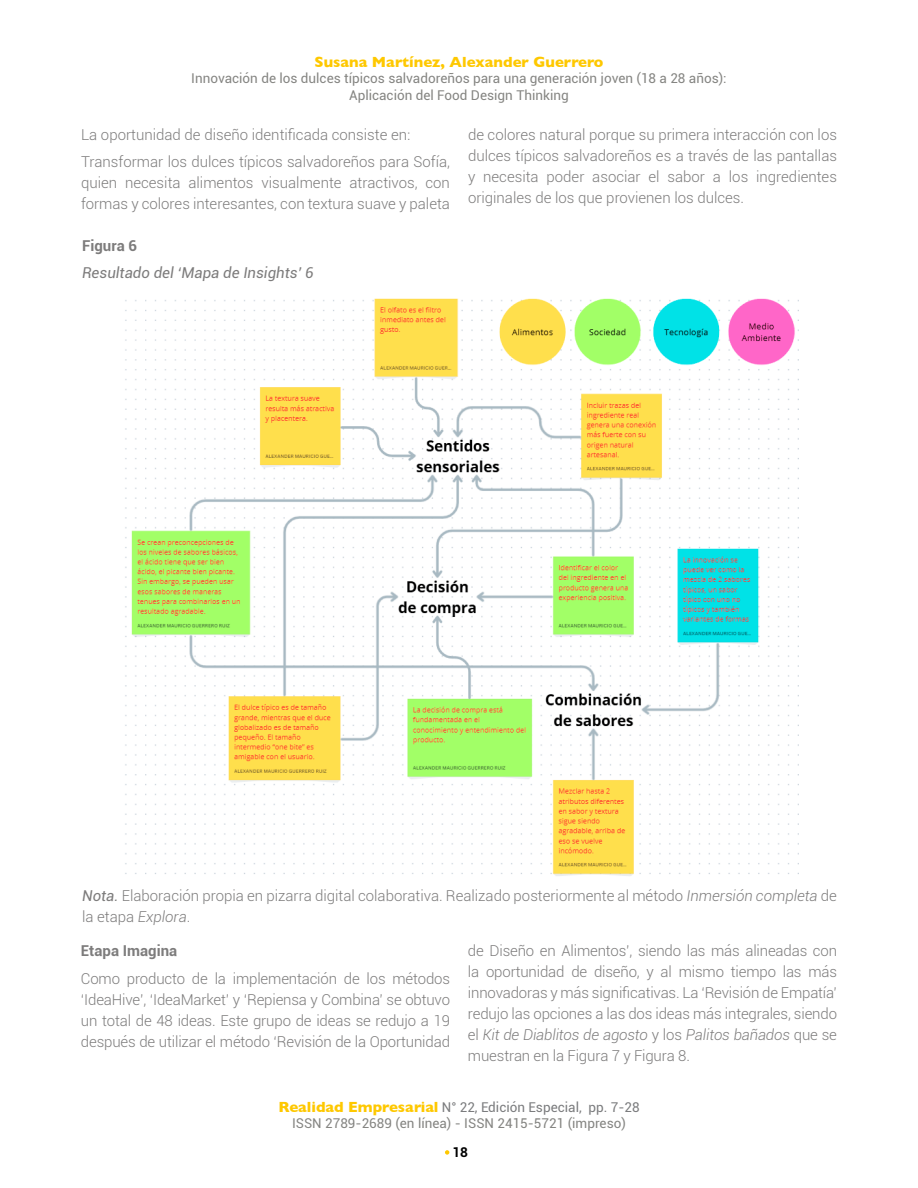
<style>
.page{position:relative;width:918px;height:1188px;background:#fff}
.page>*{position:absolute;margin:0;border:0;box-sizing:border-box;transform-origin:0 0}
.t1{font:300 15px/21px "Roboto";color:#7d7c7c}
.t2{font:700 15px "Gill Sans";color:#fec800}
.t3{font:italic 15px "Roboto";color:#7d7c7c}
.t4{font:700 15px "Roboto";color:#7d7c7c}
.t5{font:13.5px/16.2px "Roboto";color:#858582;text-align:center}
.t6{font:700 13.5px "Roboto";color:#000}
.s1{font-weight:400;font-style:italic}
.s2{font-style:italic}
.s3{font-family:"Gill Sans";font-weight:700;font-size:15px;color:#fec800}
.s4{color:#7b7c7e}
</style>
<div class="page">
<svg style="left:445px;top:1150px;width:4px;height:5px"></svg>
<img style="left:125px;top:298px;width:673px;height:578px">
<p class="t2" style="left:315px;top:50px;width:290px">Susana Martínez, Alexander Guerrero</p>
<p class="t5" style="left:191px;top:70px;width:537px">Innovación de los dulces típicos salvadoreños para una generación joven (18 a 28 años):<br>Aplicación del Food Design Thinking</p>
<p class="t1" style="left:81px;top:120px;width:371px;line-height:27.8px">La oportunidad de diseño identificada consiste en:<br>Transformar los dulces típicos salvadoreños para Sofía,</p>
<p class="t1" style="left:81px;top:172px;width:371px">quien necesita alimentos visualmente atractivos, con formas y colores interesantes, con textura suave y paleta</p>
<p class="t1" style="left:468px;top:123px;width:371px;text-align:justify">de colores natural porque su primera interacción con los dulces típicos salvadoreños es a través de las pantallas y necesita poder asociar el sabor a los ingredientes originales de los que provienen los dulces.</p>
<p class="t4" style="left:82px;top:235px;width:56px">Figura 6</p>
<p class="t3" style="left:82px;top:263px;width:233px">Resultado del ‘Mapa de Insights’ 6</p>
<p class="t1" style="left:82px;top:885px;width:756px"><span class="s1">Nota.</span> Elaboración propia en pizarra digital colaborativa. Realizado posteriormente al método <span class="s2">Inmersión completa</span> de la etapa <span class="s2">Explora</span>.</p>
<p class="t4" style="left:81px;top:941px;width:98px">Etapa Imagina</p>
<p class="t1" style="left:81px;top:968px;width:371px;text-align:justify">Como producto de la implementación de los métodos ‘IdeaHive’, ‘IdeaMarket’ y ‘Repiensa y Combina’ se obtuvo un total de 48 ideas. Este grupo de ideas se redujo a 19 después de utilizar el método ‘Revisión de la Oportunidad</p>
<p class="t1" style="left:468px;top:940px;width:371px;text-align:justify">de Diseño en Alimentos’, siendo las más alineadas con la oportunidad de diseño, y al mismo tiempo las más innovadoras y más significativas. La ‘Revisión de Empatía’ redujo las opciones a las dos ideas más integrales, siendo el <span class="s2">Kit de Diablitos de agosto</span> y los <span class="s2">Palitos bañados</span> que se muestran en la Figura 7 y Figura 8.</p>
<p class="t5" style="left:278px;top:1098px;width:363px"><span class="s3">Realidad Empresarial</span> <span class="s4">N° 22, Edición Especial, pp. 7-28<br></span>ISSN 2789-2689 (en línea) - ISSN 2415-5721 (impreso)</p>
<p class="t6" style="left:453px;top:1143px;width:17px">18</p>
</div>
